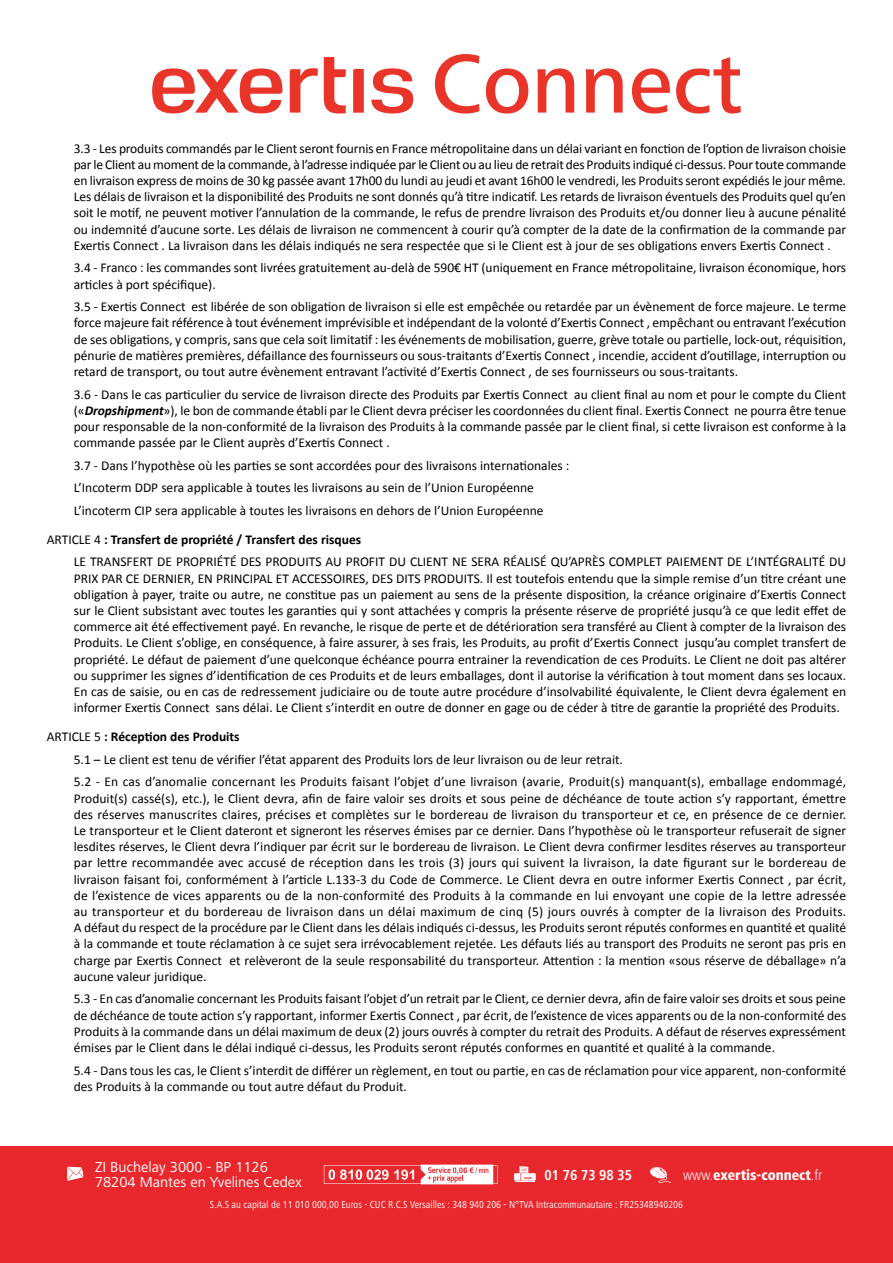
<style>
.page{position:relative;width:893px;height:1263px;background:#fff}
.page>*{position:absolute;margin:0;border:0;box-sizing:border-box;transform-origin:0 0}
.t1{font:15px/15px "Frutiger Next LT";color:#fff}
.t2{font:800 condensed 15px "Frutiger Next LT";color:#fff}
.t3{font:700 condensed 15px "Frutiger Next LT";color:#fff}
.t4{font:13.5px/16.2px "Calibri";color:#000001;text-align:justify}
.t5{font:condensed 10.5px "Frutiger Next LT";color:#fff}
.s1{font-weight:700;font-style:italic}
.s2{font-weight:700}
.s3{font-weight:300}
</style>
<div class="page">
<svg style="left:152px;top:57px;width:261px;height:57px"></svg>
<svg style="left:435px;top:54px;width:45px;height:60px"></svg>
<svg style="left:486px;top:68px;width:42px;height:46px"></svg>
<svg style="left:537px;top:68px;width:37px;height:45px"></svg>
<svg style="left:586px;top:68px;width:37px;height:45px"></svg>
<svg style="left:632px;top:68px;width:38px;height:46px"></svg>
<svg style="left:676px;top:57px;width:65px;height:57px"></svg>
<div style="left:0;top:1146px;width:893px;height:117px;background:#e9282d"></div>
<svg style="left:324px;top:1164px;width:174px;height:20px"></svg>
<svg style="left:515px;top:1166px;width:21px;height:16px"></svg>
<svg style="left:650px;top:1167px;width:20px;height:16px"></svg>
<svg style="left:67px;top:1167px;width:17px;height:14px"></svg>
<p class="t4" style="left:74px;top:140px;width:774px">3.3 - Les produits commandés par le Client seront fournis en France métropolitaine dans un délai variant en fonction de l’option de livraison choisie par le Client au moment de la commande, à l’adresse indiquée par le Client ou au lieu de retrait des Produits indiqué ci-dessus. Pour toute commande en livraison express de moins de 30 kg passée avant 17h00 du lundi au jeudi et avant 16h00 le vendredi, les Produits seront expédiés le jour même.<br>Les délais de livraison et la disponibilité des Produits ne sont donnés qu’à titre indicatif. Les retards de livraison éventuels des Produits quel qu’en soit le motif, ne peuvent motiver l’annulation de la commande, le refus de prendre livraison des Produits et/ou donner lieu à aucune pénalité ou indemnité d’aucune sorte. Les délais de livraison ne commencent à courir qu’à compter de la date de la confirmation de la commande par Exertis Connect . La livraison dans les délais indiqués ne sera respectée que si le Client est à jour de ses obligations envers Exertis Connect .</p>
<p class="t4" style="left:74px;top:260px;width:774px">3.4 - Franco : les commandes sont livrées gratuitement au-delà de 590€ HT (uniquement en France métropolitaine, livraison économique, hors articles à port spécifique).</p>
<p class="t4" style="left:74px;top:299px;width:774px">3.5 - Exertis Connect est libérée de son obligation de livraison si elle est empêchée ou retardée par un évènement de force majeure. Le terme force majeure fait référence à tout événement imprévisible et indépendant de la volonté d’Exertis Connect , empêchant ou entravant l’exécution de ses obligations, y compris, sans que cela soit limitatif : les événements de mobilisation, guerre, grève totale ou partielle, lock-out, réquisition, pénurie de matières premières, défaillance des fournisseurs ou sous-traitants d’Exertis Connect , incendie, accident d’outillage, interruption ou retard de transport, ou tout autre évènement entravant l’activité d’Exertis Connect , de ses fournisseurs ou sous-traitants.</p>
<p class="t4" style="left:74px;top:386px;width:774px">3.6 - Dans le cas particulier du service de livraison directe des Produits par Exertis Connect au client final au nom et pour le compte du Client («<span class="s1">Dropshipment</span>»), le bon de commande établi par le Client devra préciser les coordonnées du client final. Exertis Connect ne pourra être tenue pour responsable de la non-conformité de la livraison des Produits à la commande passée par le client final, si cette livraison est conforme à la commande passée par le Client auprès d’Exertis Connect .</p>
<p class="t4" style="left:74px;top:454px;width:497px;line-height:22.5px;text-align:left">3.7 - Dans l’hypothèse où les parties se sont accordées pour des livraisons internationales :<br>L’Incoterm DDP sera applicable à toutes les livraisons au sein de l’Union Européenne<br>L’incoterm CIP sera applicable à toutes les livraisons en dehors de l’Union Européenne</p>
<p class="t4" style="left:74px;top:528px;width:774px;line-height:22.5px;text-indent:-27px">ARTICLE 4 <span class="s2">: Transfert de propriété / Transfert des risques<br></span>LE TRANSFERT DE PROPRIÉTÉ DES PRODUITS AU PROFIT DU CLIENT NE SERA RÉALISÉ QU’APRÈS COMPLET PAIEMENT DE L’INTÉGRALITÉ DU</p>
<p class="t4" style="left:74px;top:570px;width:774px">PRIX PAR CE DERNIER, EN PRINCIPAL ET ACCESSOIRES, DES DITS PRODUITS. Il est toutefois entendu que la simple remise d’un titre créant une obligation à payer, traite ou autre, ne constitue pas un paiement au sens de la présente disposition, la créance originaire d’Exertis Connect sur le Client subsistant avec toutes les garanties qui y sont attachées y compris la présente réserve de propriété jusqu’à ce que ledit effet de commerce ait été effectivement payé. En revanche, le risque de perte et de détérioration sera transféré au Client à compter de la livraison des Produits. Le Client s’oblige, en conséquence, à faire assurer, à ses frais, les Produits, au profit d’Exertis Connect jusqu’au complet transfert de propriété. Le défaut de paiement d’une quelconque échéance pourra entrainer la revendication de ces Produits. Le Client ne doit pas altérer ou supprimer les signes d’identification de ces Produits et de leurs emballages, dont il autorise la vérification à tout moment dans ses locaux.<br>En cas de saisie, ou en cas de redressement judiciaire ou de toute autre procédure d’insolvabilité équivalente, le Client devra également en informer Exertis Connect sans délai. Le Client s’interdit en outre de donner en gage ou de céder à titre de garantie la propriété des Produits.</p>
<p class="t4" style="left:74px;top:725px;width:774px;line-height:22.5px;text-align:left;text-indent:-27px">ARTICLE 5 <span class="s2">: Réception des Produits<br></span>5.1 – Le client est tenu de vérifier l’état apparent des Produits lors de leur livraison ou de leur retrait.<br>5.2 - En cas d’anomalie concernant les Produits faisant l’objet d’une livraison (avarie, Produit(s) manquant(s), emballage endommagé,</p>
<p class="t4" style="left:74px;top:790px;width:774px">Produit(s) cassé(s), etc.), le Client devra, afin de faire valoir ses droits et sous peine de déchéance de toute action s’y rapportant, émettre des réserves manuscrites claires, précises et complètes sur le bordereau de livraison du transporteur et ce, en présence de ce dernier.<br>Le transporteur et le Client dateront et signeront les réserves émises par ce dernier. Dans l’hypothèse où le transporteur refuserait de signer lesdites réserves, le Client devra l’indiquer par écrit sur le bordereau de livraison. Le Client devra confirmer lesdites réserves au transporteur par lettre recommandée avec accusé de réception dans les trois (3) jours qui suivent la livraison, la date figurant sur le bordereau de livraison faisant foi, conformément à l’article L.133-3 du Code de Commerce. Le Client devra en outre informer Exertis Connect , par écrit, de l’existence de vices apparents ou de la non-conformité des Produits à la commande en lui envoyant une copie de la lettre adressée au transporteur et du bordereau de livraison dans un délai maximum de cinq (5) jours ouvrés à compter de la livraison des Produits.<br>A défaut du respect de la procédure par le Client dans les délais indiqués ci-dessus, les Produits seront réputés conformes en quantité et qualité à la commande et toute réclamation à ce sujet sera irrévocablement rejetée. Les défauts liés au transport des Produits ne seront pas pris en charge par Exertis Connect et relèveront de la seule responsabilité du transporteur. Attention : la mention «sous réserve de déballage» n’a aucune valeur juridique.</p>
<p class="t4" style="left:74px;top:991px;width:774px">5.3 - En cas d’anomalie concernant les Produits faisant l’objet d’un retrait par le Client, ce dernier devra, afin de faire valoir ses droits et sous peine de déchéance de toute action s’y rapportant, informer Exertis Connect , par écrit, de l’existence de vices apparents ou de la non-conformité des Produits à la commande dans un délai maximum de deux (2) jours ouvrés à compter du retrait des Produits. A défaut de réserves expressément émises par le Client dans le délai indiqué ci-dessus, les Produits seront réputés conformes en quantité et qualité à la commande.</p>
<p class="t4" style="left:74px;top:1062px;width:774px">5.4 - Dans tous les cas, le Client s’interdit de différer un règlement, en tout ou partie, en cas de réclamation pour vice apparent, non-conformité des Produits à la commande ou tout autre défaut du Produit.</p>
<p class="t1" style="left:95px;top:1160px;width:209px">ZI Buchelay 3000 - BP 1126<br>78204 Mantes en Yvelines Cedex</p>
<p class="t3" style="left:545px;top:1166px;width:89px">01 76 73 98 35</p>
<p class="t2" style="left:683px;top:1166px;width:140px"><span class="s3">www.</span>exertis-connect<span class="s3">.fr</span></p>
<p class="t5" style="left:210px;top:1199px;width:475px">S.A.S au capital de 11 010 000,00 Euros - CUC R.C.S Versailles : 348 940 206 - N°TVA Intracommunautaire : FR25348940206</p>
</div>
